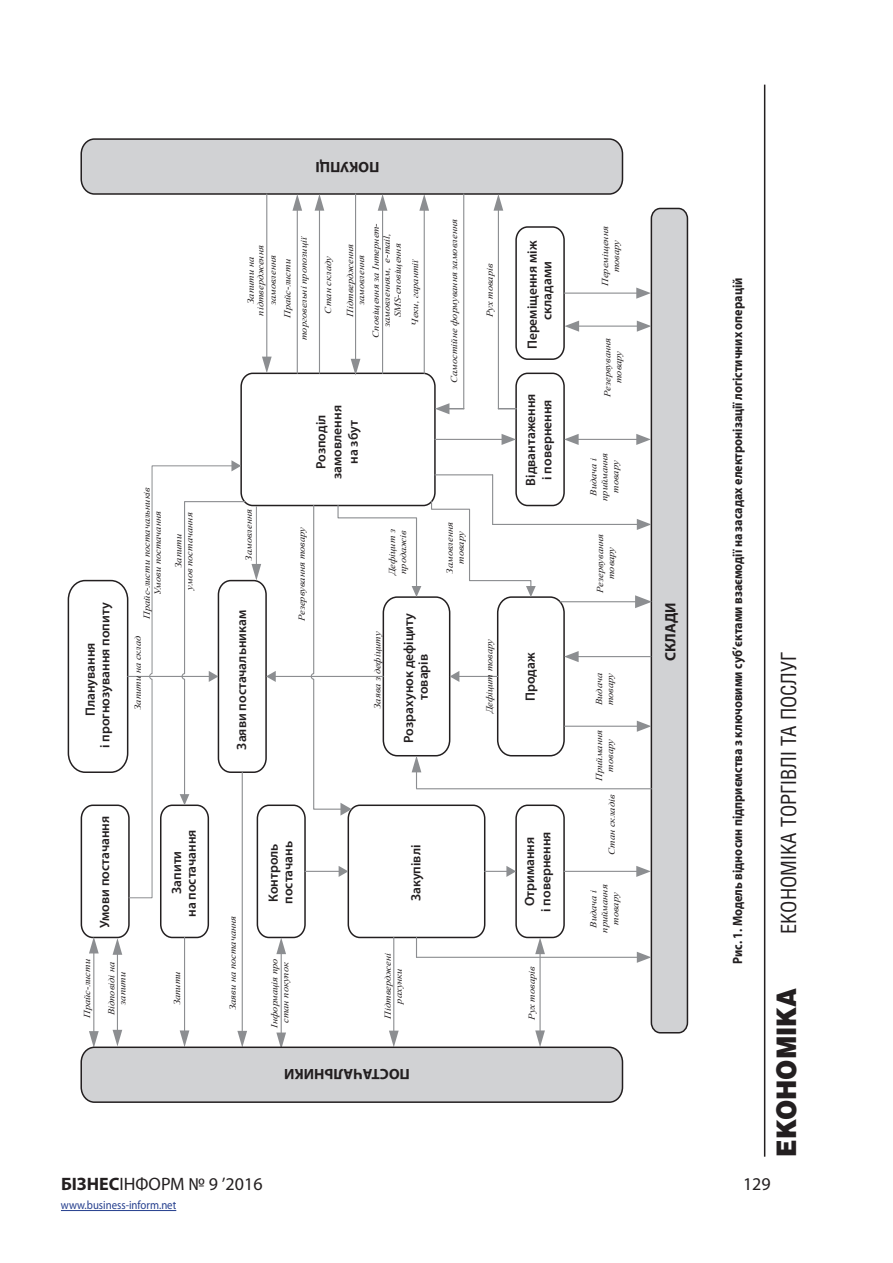
<style>
.page{position:relative;width:893px;height:1263px;background:#fff}
.page>*{position:absolute;margin:0;border:0;box-sizing:border-box;transform-origin:0 0}
.t1{font:900 27px "Helios";color:#231f20;scale:.9 1}
.t2{font:21px "Helios Cond";color:#231f20}
.t3{font:18px "Myriad Pro";color:#231f20}
.t4{font:700 15px "Myriad Pro";color:#231f20}
.t5{font:600 13.5px/14.7px "Myriad Pro";color:#231f20;text-align:center}
.Title_table{font:700 13.5px "Myriad Pro";color:#231f20;scale:.9 1}
.t6{font:12px "Myriad Pro";color:#253f8e;scale:.9 1}
.t7{font:italic 9.15px/10.9px "Times New Roman";color:#231f20;text-align:center;scale:1.14 1}
.s1{font-weight:700}
</style>
<div class="page">
<hr style="left:764px;top:85px;width:1px;height:1072px;background:#231f20">
<hr style="left:61px;top:1210px;width:115px;height:1px;background:#253f8e">
<svg style="left:67px;top:579px;width:61px;height:194px"></svg>
<hr style="left:93px;top:952px;width:1px;height:80px;background:#8c8e91">
<hr style="left:117px;top:953px;width:1px;height:78px;background:#8c8e91">
<svg style="left:80px;top:804px;width:50px;height:151px"></svg>
<hr style="left:184px;top:937px;width:1px;height:95px;background:#8c8e91">
<hr style="left:281px;top:953px;width:1px;height:81px;background:#8c8e91">
<hr style="left:393px;top:937px;width:1px;height:95px;background:#8c8e91">
<hr style="left:539px;top:953px;width:2px;height:79px;background:#8c8e91">
<hr style="left:424px;top:209px;width:1px;height:164px;background:#8c8e91">
<svg style="left:128px;top:465px;width:31px;height:433px"></svg>
<hr style="left:498px;top:209px;width:1px;height:200px;background:#8c8e91">
<hr style="left:463px;top:194px;width:1px;height:215px;background:#8c8e91">
<hr style="left:382px;top:209px;width:1px;height:164px;background:#8c8e91">
<hr style="left:355px;top:194px;width:1px;height:166px;background:#8c8e91">
<hr style="left:319px;top:209px;width:1px;height:164px;background:#8c8e91">
<hr style="left:297px;top:209px;width:1px;height:164px;background:#8c8e91">
<svg style="left:80px;top:138px;width:544px;height:73px"></svg>
<hr style="left:242px;top:772px;width:1px;height:260px;background:#8c8e91">
<hr style="left:416px;top:957px;width:222px;height:1px;background:#8c8e91">
<hr style="left:564px;top:871px;width:73px;height:1px;background:#8c8e91">
<hr style="left:565px;top:726px;width:73px;height:1px;background:#8c8e91">
<hr style="left:577px;top:656px;width:74px;height:1px;background:#8c8e91">
<hr style="left:560px;top:601px;width:76px;height:1px;background:#8c8e91">
<hr style="left:416px;top:788px;width:235px;height:1px;background:#8c8e91">
<hr style="left:577px;top:439px;width:60px;height:1px;background:#8c8e91">
<hr style="left:578px;top:326px;width:60px;height:1px;background:#8c8e91">
<hr style="left:564px;top:293px;width:73px;height:1px;background:#8c8e91">
<hr style="left:266px;top:194px;width:1px;height:164px;background:#8c8e91">
<hr style="left:493px;top:524px;width:145px;height:1px;background:#8c8e91">
<svg style="left:635px;top:207px;width:54px;height:827px"></svg>
<svg style="left:159px;top:225px;width:420px;height:732px"></svg>
<svg style="left:80px;top:1030px;width:544px;height:73px"></svg>
<p class="t5" style="left:82px;top:748px;width:147px;text-align:left;text-indent:32px;rotate:-90deg">Планування<br>і прогнозування попиту</p>
<p class="t4" style="left:379px;top:177px;width:65px;rotate:-180deg">ПОКУПЦІ</p>
<p class="t7" style="left:448px;top:383px;width:146px;rotate:-90deg">Самостійне формування замовлення</p>
<p class="t7" style="left:370px;top:337px;width:102px;rotate:-90deg">Сповіщення за Інтернет&shy;замовленням, e-mail,<br>SMS-сповіщення</p>
<p class="t7" style="left:279px;top:340px;width:93px;line-height:16.5px;rotate:-90deg">Прайс-листи торговельні пропозиції</p>
<p class="t7" style="left:344px;top:317px;width:66px;rotate:-90deg">Підтвердження замовлення</p>
<p class="t7" style="left:246px;top:316px;width:64px;line-height:9.4px;rotate:-90deg">Запити на підтвердження</p>
<p class="t7" style="left:267px;top:305px;width:46px;rotate:-90deg">замовлення</p>
<p class="t7" style="left:484px;top:317px;width:48px;rotate:-90deg">Рух товарів</p>
<p class="t7" style="left:322px;top:314px;width:53px;rotate:-90deg">Стан складу</p>
<p class="t7" style="left:409px;top:325px;width:60px;rotate:-90deg">Чеки, гарантії</p>
<p class="t5" style="left:525px;top:320px;width:81px;text-align:left;text-indent:-29px;rotate:-90deg">Переміщення між складами</p>
<p class="t5" style="left:312px;top:479px;width:75px;line-height:16.2px;rotate:-90deg">Розподіл замовлення на збут</p>
<p class="t5" style="left:522px;top:485px;width:93px;line-height:16.2px;rotate:-90deg">Відвантаження і повернення</p>
<p class="t7" style="left:141px;top:619px;width:117px;rotate:-90deg">Прайс-листи постачальників<br>Умови постачання</p>
<p class="t7" style="left:243px;top:561px;width:47px;rotate:-90deg">Замовлення</p>
<p class="t7" style="left:173px;top:589px;width:70px;rotate:-90deg">Запити<br>умов постачання</p>
<p class="t7" style="left:296px;top:621px;width:84px;rotate:-90deg">Резервування товару</p>
<p class="t7" style="left:386px;top:575px;width:42px;text-align:left;rotate:-90deg">Дефіцит з продажів</p>
<p class="t5" style="left:234px;top:749px;width:141px;rotate:-90deg">Заяви постачальникам</p>
<p class="t5" style="left:401px;top:743px;width:131px;rotate:-90deg">Розрахунок дефіциту товарів</p>
<p class="t7" style="left:132px;top:710px;width:67px;rotate:-90deg">Запити на склад</p>
<p class="t7" style="left:372px;top:709px;width:70px;rotate:-90deg">Заява з дефіциту</p>
<p class="t7" style="left:444px;top:573px;width:47px;rotate:-90deg">Замовлення товару</p>
<p class="t7" style="left:484px;top:713px;width:68px;rotate:-90deg">Дефіцит товару</p>
<p class="t5" style="left:523px;top:701px;width:50px;rotate:-90deg">Продаж</p>
<p class="t5" style="left:97px;top:928px;width:113px;rotate:-90deg">Умови постачання</p>
<p class="t7" style="left:81px;top:1018px;width:53px;rotate:-90deg">Прайс-листи</p>
<p class="t7" style="left:106px;top:1015px;width:49px;rotate:-90deg">Відповіді на запити</p>
<p class="t5" style="left:169px;top:917px;width:89px;rotate:-90deg">Запити<br>на постачання</p>
<p class="t7" style="left:171px;top:1005px;width:31px;rotate:-90deg">Запити</p>
<p class="t7" style="left:227px;top:1010px;width:85px;rotate:-90deg">Заяви на постачання</p>
<p class="t5" style="left:266px;top:904px;width:64px;text-align:left;rotate:-90deg">Контроль постачань</p>
<p class="t5" style="left:408px;top:901px;width:58px;rotate:-90deg">Закупівлі</p>
<p class="t7" style="left:269px;top:1028px;width:62px;rotate:-90deg">Інформація про стан покупок</p>
<p class="t7" style="left:382px;top:1019px;width:59px;rotate:-90deg">Підтверджені</p>
<p class="t7" style="left:393px;top:1003px;width:32px;rotate:-90deg">рахунки</p>
<p class="t4" style="left:410px;top:1083px;width:127px;rotate:-180deg">ПОСТАЧАЛЬНИКИ</p>
<p class="t5" style="left:521px;top:912px;width:82px;line-height:16.2px;rotate:-90deg">Отримання<br>і повернення</p>
<p class="t7" style="left:526px;top:1020px;width:48px;rotate:-90deg">Рух товарів</p>
<p class="t7" style="left:599px;top:286px;width:54px;rotate:-90deg">Переміщення товару</p>
<p class="t7" style="left:602px;top:397px;width:54px;rotate:-90deg">Резервування товару</p>
<p class="t7" style="left:588px;top:501px;width:44px;rotate:-90deg">Видача і приймання товару</p>
<p class="t7" style="left:594px;top:593px;width:54px;rotate:-90deg">Резервування товару</p>
<p class="t7" style="left:593px;top:705px;width:31px;text-align:left;rotate:-90deg">Видача товару</p>
<p class="t7" style="left:593px;top:780px;width:46px;rotate:-90deg">Приймання товару</p>
<p class="t7" style="left:606px;top:855px;width:54px;rotate:-90deg">Стан складів</p>
<p class="t7" style="left:588px;top:933px;width:44px;rotate:-90deg">Видача і приймання товару</p>
<p class="t4" style="left:660px;top:661px;width:60px;rotate:-90deg">СКЛАДИ</p>
<p class="Title_table" style="left:729px;top:964px;width:764px;rotate:-90deg">Рис. 1. Модель відносин підприємства з ключовими суб’єктами взаємодії на засадах електронізації логістичних операцій</p>
<h2 class="t2" style="left:776px;top:934px;width:283px;rotate:-90deg">економіка торгівлі та послуг</h2>
<h1 class="t1" style="left:769px;top:1157px;width:189px;rotate:-90deg">ЕКОНОМІКА</h1>
<h3 class="t3" style="left:61px;top:1173px;width:203px"><span class="s1">БІЗНЕС</span>ІНФОРМ № 9 ’2016</h3>
<h3 class="t3" style="left:743px;top:1173px;width:29px">129</h3>
<h3 class="t6" style="left:61px;top:1198px;width:130px">www.business-inform.net</h3>
</div>
